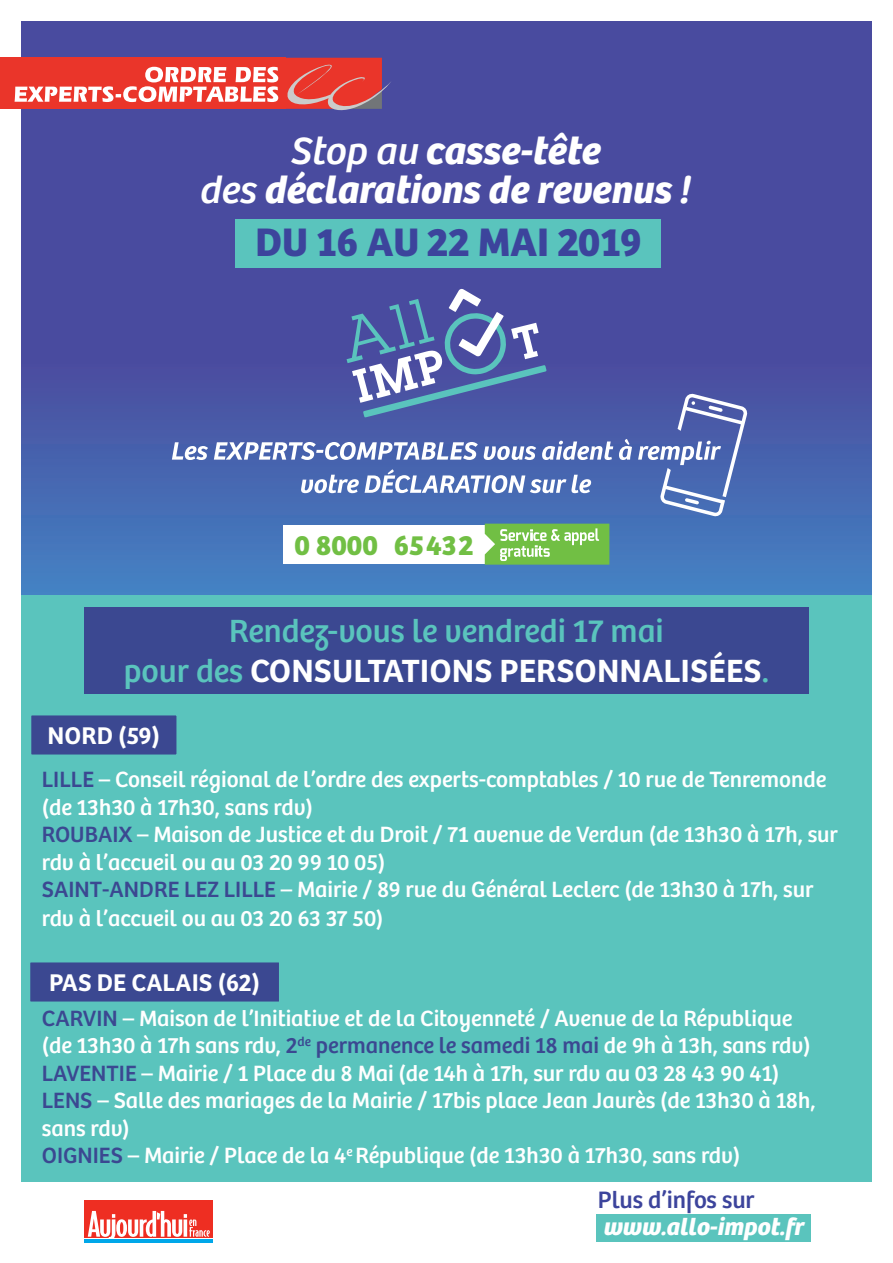
<style>
.page{position:relative;width:893px;height:1263px;background:#fff}
.page>*{position:absolute;margin:0;border:0;box-sizing:border-box;transform-origin:0 0}
.t1{font:700 41.25px "Bree";color:#3c449c}
.t2{font:italic 700 39.45px/39.5px "Bree";color:#fff;text-align:center}
.t3{font:600 33.3px "Bree";color:#fff}
.t4{font:33.3px "Bree";color:#5ac4bd}
.t5{font:700 28.95px "Bree";color:#71bf44}
.t6{font:600 25.05px "Bree";color:#fff}
.t7{font:italic 700 24.6px "Bree";color:#fff}
.t8{font:24.6px "Bree";color:#3c449c}
.t9{font:22.95px/27.6px "Bree";color:#fff}
.s1{font-weight:400}
.s2{font-weight:400;color:#5ac4bd}
.s3{color:#3b4891}
</style>
<div class="page">
<svg style="left:21px;top:21px;width:851px;height:574px;background:#4856a6"></svg>
<div style="left:21px;top:595px;width:851px;height:586px;background:#5ac4bd"></div>
<div style="left:596px;top:1214px;width:215px;height:27px;background:#5ac4bd"></div>
<div style="left:84px;top:1200px;width:129px;height:38px;background:#ee2e22"></div>
<svg style="left:88px;top:1211px;width:122px;height:27px"></svg>
<hr style="left:84px;top:1239px;width:129px;height:3px;background:#00a7e9">
<div style="left:0;top:58px;width:285px;height:51px;background:#ea352a"></div>
<svg style="left:15px;top:58px;width:376px;height:56px"></svg>
<svg style="left:347px;top:288px;width:201px;height:146px;background:#5c6dad"></svg>
<svg style="left:172px;top:442px;width:36px;height:18px"></svg>
<svg style="left:214px;top:442px;width:264px;height:18px"></svg>
<svg style="left:484px;top:446px;width:52px;height:14px"></svg>
<svg style="left:542px;top:441px;width:71px;height:19px"></svg>
<svg style="left:619px;top:439px;width:13px;height:21px"></svg>
<svg style="left:301px;top:475px;width:58px;height:18px"></svg>
<svg style="left:365px;top:469px;width:226px;height:24px"></svg>
<div style="left:284px;top:525px;width:214px;height:39px;background:#fff"></div>
<svg style="left:485px;top:524px;width:124px;height:41px;background:#89c965"></svg>
<svg style="left:638px;top:393px;width:110px;height:124px;background:#647ab9"></svg>
<div style="left:235px;top:219px;width:425px;height:49px;background:#5ac4bd"></div>
<div style="left:84px;top:607px;width:725px;height:86px;background:#3b4891"></div>
<div style="left:31px;top:715px;width:146px;height:40px;background:#3b4891"></div>
<div style="left:30px;top:714px;width:148px;height:42px;border:2px solid #5ac4bd"></div>
<div style="left:30px;top:962px;width:250px;height:40px;background:#3b4891"></div>
<div style="left:29px;top:961px;width:251px;height:42px;border:2px solid #5ac4bd"></div>
<h2 class="t2" style="left:199px;top:131px;width:492px"><span class="s1">Stop au</span> casse-tête<br><span class="s1">des</span> déclarations de revenus !</h2>
<h1 class="t1" style="left:255px;top:217px;width:388px">DU 16 AU 22 MAI 2019</h1>
<p class="t5" style="left:295px;top:527px;width:180px">0 8000 65432</p>
<p class="t4" style="left:229px;top:612px;width:436px">Rendez-vous le vendredi 17 mai</p>
<p class="t3" style="left:124px;top:651px;width:647px"><span class="s2">pour des</span> CONSULTATIONS PERSONNALISÉES<span class="s2">.</span></p>
<p class="t6" style="left:48px;top:721px;width:114px">NORD (59)</p>
<p class="t9" style="left:42px;top:766px;width:786px"><span class="s3">LILLE</span> – Conseil régional de l’ordre des experts-comptables / 10 rue de Tenremonde (de 13h30 à 17h30, sans rdv)</p>
<p class="t9" style="left:42px;top:821px;width:798px"><span class="s3">ROUBAIX</span> – Maison de Justice et du Droit / 71 avenue de Verdun (de 13h30 à 17h, sur rdv à l’accueil ou au 03 20 99 10 05)</p>
<p class="t9" style="left:42px;top:876px;width:773px;line-height:28.2px"><span class="s3">SAINT-ANDRE LEZ LILLE</span> – Mairie / 89 rue du Général Leclerc (de 13h30 à 17h, sur rdv à l’accueil ou au 03 20 63 37 50)</p>
<p class="t6" style="left:49px;top:968px;width:212px">PAS DE CALAIS (62)</p>
<p class="t9" style="left:42px;top:1005px;width:770px"><span class="s3">CARVIN</span> – Maison de l’Initiative et de la Citoyenneté / Avenue de la République (de 13h30 à 17h sans rdv, <span class="s3">2</span><sup>de</sup> <span class="s3">permanence le samedi 18 mai</span> de 9h à 13h, sans rdv)</p>
<p class="t9" style="left:42px;top:1060px;width:739px"><span class="s3">LAVENTIE</span> – Mairie / 1 Place du 8 Mai (de 14h à 17h, sur rdv au 03 28 43 90 41)</p>
<p class="t9" style="left:42px;top:1087px;width:775px"><span class="s3">LENS</span> – Salle des mariages de la Mairie / 17bis place Jean Jaurès (de 13h30 à 18h, sans rdv)</p>
<p class="t9" style="left:42px;top:1142px;width:700px"><span class="s3">OIGNIES</span> – Mairie / Place de la 4<sup>e</sup> République (de 13h30 à 17h30, sans rdv)</p>
<p class="t8" style="left:598px;top:1185px;width:158px">Plus d’infos sur</p>
<p class="t7" style="left:603px;top:1212px;width:202px">www.allo-impot.fr</p>
</div>
